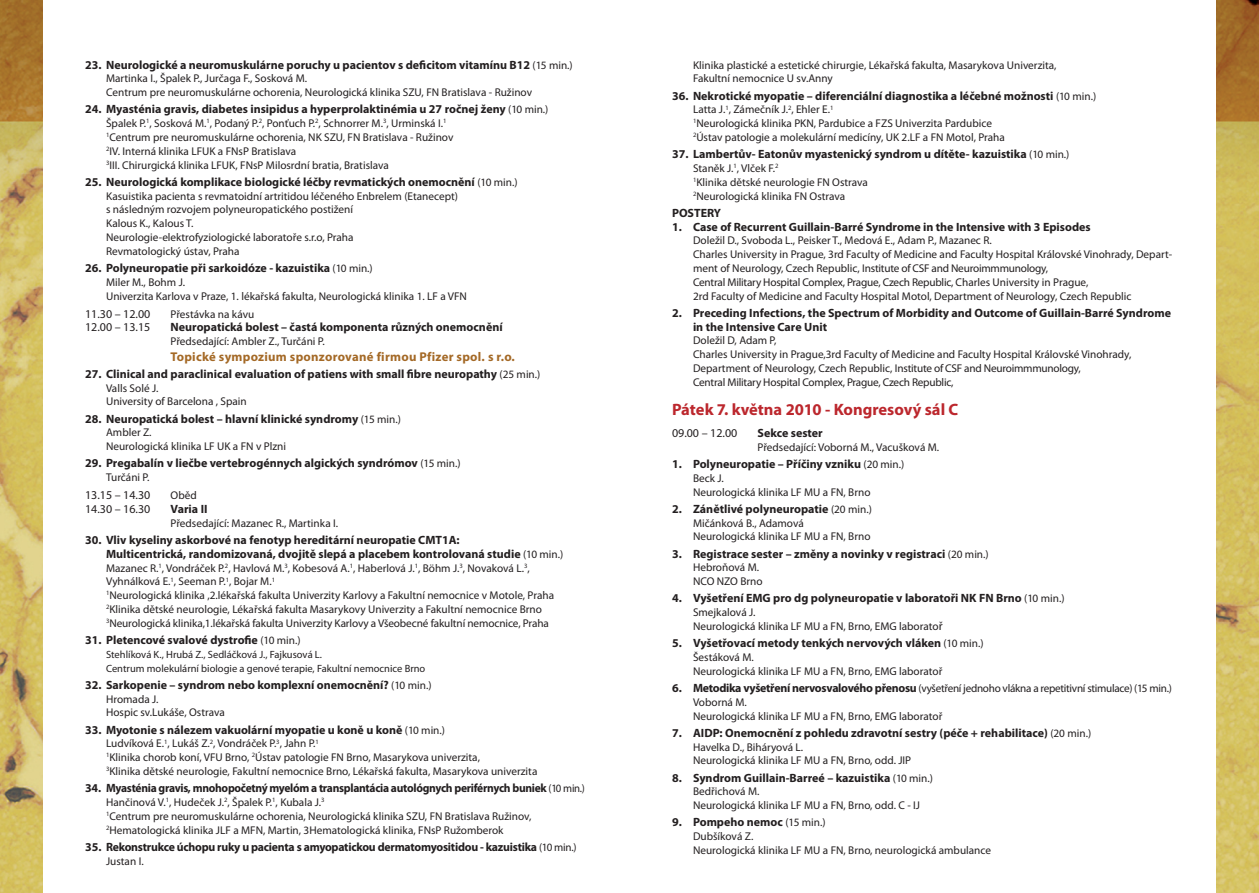
<style>
.page{position:relative;width:1259px;height:893px;background:#fff}
.page>*{position:absolute;margin:0;border:0;box-sizing:border-box;transform-origin:0 0}
.t1{font:700 16.5px "Myriad Pro";color:#bc272d}
.t2{font:700 12.75px "Myriad Pro";letter-spacing:.02em;color:#a46926}
.t3{font:700 12px/13.8px "Myriad Pro";color:#231f20}
.t4{font:700 12px "Myriad Pro";letter-spacing:-.025em;color:#231f20}
.t5{font:700 12px "Myriad Pro";letter-spacing:-.02em;color:#231f20}
.t6{font:12px "Myriad Pro";color:#231f20}
.t7{font:11.25px/13.8px "Myriad Pro";color:#231f20}
.t8{font:10.5px/13.8px "Myriad Pro";color:#231f20}
.s1{font-weight:400;font-size:11.25px}
.s2{font-size:12px}
.s3{font-weight:700;font-size:12px}
</style>
<div class="page">
<img style="left:0;top:0;width:1259px;height:893px">
<div style="left:43px;top:0;width:586px;height:893px;background:#fff"></div>
<div style="left:629px;top:0;width:587px;height:893px;background:#fff"></div>
<p class="t3" style="left:85px;top:59px;width:489px">23. Neurologické a neuromuskulárne poruchy u pacientov s deficitom vitamínu B12 <span class="s1">(15 min.)</span></p>
<p class="t7" style="left:106px;top:73px;width:427px">Martinka I., Špalek P., Jurčaga F., Sosková M.<br>Centrum pre neuromuskulárne ochorenia, Neurologická klinika SZU, FN Bratislava - Ružinov</p>
<p class="t3" style="left:85px;top:103px;width:465px">24. Myasténia gravis, diabetes insipidus a hyperprolaktinémia u 27 ročnej ženy <span class="s1">(10 min.)</span></p>
<p class="t7" style="left:106px;top:117px;width:349px">Špalek P.<sup>1</sup>, Sosková M.<sup>1</sup>, Podaný P.<sup>2</sup>, Ponťuch P.<sup>2</sup>, Schnorrer M.<sup>3</sup>, Urminská I.<sup>1<br>1</sup>Centrum pre neuromuskulárne ochorenia, NK SZU, FN Bratislava - Ružinov <sup>2</sup>IV. Interná klinika LFUK a FNsP Bratislava<br><sup>3</sup>III. Chirurgická klinika LFUK, FNsP Milosrdní bratia, Bratislava</p>
<p class="t3" style="left:85px;top:176px;width:434px">25. Neurologická komplikace biologické léčby revmatických onemocnění <span class="s1">(10 min.)</span></p>
<p class="t7" style="left:106px;top:190px;width:353px">Kasuistika pacienta s revmatoidní artritidou léčeného Enbrelem (Etanecept) s následným rozvojem polyneuropatického postižení<br>Kalous K., Kalous T.<br>Neurologie-elektrofyziologické laboratoře s.r.o, Praha<br>Revmatologický ústav, Praha</p>
<p class="t3" style="left:85px;top:262px;width:289px">26. Polyneuropatie při sarkoidóze - kazuistika <span class="s1">(10 min.)</span></p>
<p class="t7" style="left:106px;top:276px;width:362px">Miler M., Bohm J.<br>Univerzita Karlova v Praze, 1. lékařská fakulta, Neurologická klinika 1. LF a VFN</p>
<p class="t6" style="left:85px;top:309px;width:67px">11.30 – 12.00</p>
<p class="t7" style="left:171px;top:308px;width:85px">Přestávka na kávu</p>
<p class="t6" style="left:85px;top:323px;width:67px">12.00 – 13.15</p>
<p class="t3" style="left:171px;top:321px;width:333px">Neuropatická bolest – častá komponenta různých onemocnění</p>
<p class="t7" style="left:171px;top:335px;width:156px">Předsedající: Ambler Z., Turčáni P.</p>
<p class="t2" style="left:171px;top:351px;width:346px">Topické sympozium sponzorované firmou Pfizer spol. s r.o.</p>
<p class="t3" style="left:85px;top:368px;width:457px">27. Clinical and paraclinical evaluation of patiens with small fibre neuropathy <span class="s1">(25 min.)</span></p>
<p class="t7" style="left:106px;top:382px;width:142px">Valls Solé J.<br>University of Barcelona , Spain</p>
<p class="t3" style="left:85px;top:413px;width:317px">28. Neuropatická bolest – hlavní klinické syndromy <span class="s1">(15 min.)</span></p>
<p class="t7" style="left:106px;top:426px;width:182px">Ambler Z.<br>Neurologická klinika LF UK a FN v Plzni</p>
<p class="t3" style="left:85px;top:457px;width:377px">29. Pregabalín v liečbe vertebrogénnych algických syndrómov <span class="s1">(15 min.)</span></p>
<p class="t7" style="left:106px;top:471px;width:45px">Turčáni P.</p>
<p class="t6" style="left:85px;top:491px;width:67px">13.15 – 14.30</p>
<p class="t7" style="left:171px;top:489px;width:28px">Oběd</p>
<p class="t6" style="left:85px;top:504px;width:67px">14.30 – 16.30</p>
<p class="t3" style="left:171px;top:503px;width:38px">Varia II</p>
<p class="t7" style="left:171px;top:517px;width:169px">Předsedající: Mazanec R., Martinka I.</p>
<p class="t3" style="left:106px;top:534px;width:459px;text-indent:-21px">30. Vliv kyseliny askorbové na fenotyp hereditární neuropatie CMT1A:<br>Multicentrická, randomizovaná, dvojitě slepá a placebem kontrolovaná studie <span class="s1">(10 min.)</span></p>
<p class="t7" style="left:106px;top:562px;width:449px">Mazanec R.<sup>1</sup>, Vondráček P.<sup>2</sup>, Havlová M.<sup>3</sup>, Kobesová A.<sup>1</sup>, Haberlová J.<sup>1</sup>, Böhm J.<sup>3</sup>, Novaková L.<sup>3</sup>, Vyhnálková E.<sup>1</sup>, Seeman P.<sup>1</sup>, Bojar M.<sup>1<br>1</sup>Neurologická klinika ,2.lékařská fakulta Univerzity Karlovy a Fakultní nemocnice v Motole, Praha <sup>2</sup>Klinika dětské neurologie, Lékařská fakulta Masarykovy Univerzity a Fakultní nemocnice Brno <sup>3</sup>Neurologická klinika,1.lékařská fakulta Univerzity Karlovy a Všeobecné fakultní nemocnice, Praha</p>
<p class="t3" style="left:85px;top:634px;width:217px">31. Pletencové svalové dystrofie <span class="s1">(10 min.)</span></p>
<p class="t8" style="left:106px;top:648px;width:321px">Stehlíková K., Hrubá Z., Sedláčková J., Fajkusová L.<br>Centrum molekulární biologie a genové terapie, Fakultní nemocnice Brno</p>
<p class="t3" style="left:85px;top:679px;width:348px">32. Sarkopenie – syndrom nebo komplexní onemocnění? <span class="s1">(10 min.)</span></p>
<p class="t7" style="left:106px;top:693px;width:120px">Hromada J.<br>Hospic sv.Lukáše, Ostrava</p>
<p class="t3" style="left:85px;top:724px;width:361px">33. Myotonie s nálezem vakuolární myopatie u koně u koně <span class="s1">(10 min.)</span></p>
<p class="t7" style="left:106px;top:738px;width:433px">Ludvíková E.<sup>1</sup>, Lukáš Z.<sup>2</sup>, Vondráček P.<sup>3</sup>, Jahn P.<sup>1<br>1</sup>Klinika chorob koní, VFU Brno, <sup>2</sup>Ústav patologie FN Brno, Masarykova univerzita,<br><sup>3</sup>Klinika dětské neurologie, Fakultní nemocnice Brno, Lékařská fakulta, Masarykova univerzita</p>
<p class="t4" style="left:85px;top:784px;width:501px">34. Myasténia gravis, mnohopočetný myelóm a transplantácia autológnych periférnych buniek <span class="s1">(10 min.)</span></p>
<p class="t7" style="left:106px;top:796px;width:427px">Hančinová V.<sup>1</sup>, Hudeček J.<sup>2</sup>, Špalek P.<sup>1</sup>, Kubala J.<sup>3<br>1</sup>Centrum pre neuromuskulárne ochorenia, Neurologická klinika SZU, FN Bratislava Ružinov,<br><sup>2</sup>Hematologická klinika JLF a MFN, Martin, 3Hematologická klinika, FNsP Ružomberok</p>
<p class="t5" style="left:85px;top:842px;width:493px">35. Rekonstrukce úchopu ruky u pacienta s amyopatickou dermatomyositidou - kazuistika <span class="s1">(10 min.)</span></p>
<p class="t7" style="left:106px;top:855px;width:39px">Justan I.</p>
<p class="t7" style="left:693px;top:59px;width:365px">Klinika plastické a estetické chirurgie, Lékařská fakulta, Masarykova Univerzita,<br>Fakultní nemocnice U sv.Anny</p>
<p class="t3" style="left:672px;top:90px;width:426px">36. Nekrotické myopatie – diferenciální diagnostika a léčebné možnosti <span class="s1">(10 min.)</span></p>
<p class="t7" style="left:693px;top:104px;width:313px">Latta J.<sup>1</sup>, Zámečník J.<sup>2</sup>, Ehler E.<sup>1<br>1</sup>Neurologická klinika PKN, Pardubice a FZS Univerzita Pardubice<br><sup>2</sup>Ústav patologie a molekulární medicíny, UK 2.LF a FN Motol, Praha</p>
<p class="t3" style="left:672px;top:148px;width:399px">37. Lambertův- Eatonův myastenický syndrom u dítěte- kazuistika <span class="s1">(10 min.)</span></p>
<p class="t7" style="left:693px;top:162px;width:176px">Staněk J.<sup>1</sup>, Vlček F.<sup>2<br>1</sup>Klinika dětské neurologie FN Ostrava<br><sup>2</sup>Neurologická klinika FN Ostrava</p>
<p class="t3" style="left:672px;top:207px;width:51px">POSTERY</p>
<p class="t3" style="left:672px;top:221px;width:420px">1. Case of Recurrent Guillain-Barré Syndrome in the Intensive with 3 Episodes</p>
<p class="t7" style="left:693px;top:235px;width:481px">Doležil D., Svoboda L., Peisker T., Medová E., Adam P., Mazanec R.<br>Charles University in Prague, 3rd Faculty of Medicine and Faculty Hospital Královské Vinohrady, Depart&shy;ment of Neurology, Czech Republic, Institute of CSF and Neuroimmmunology,<br>Central Military Hospital Complex, Prague, Czech Republic, Charles University in Prague,<br>2rd Faculty of Medicine and Faculty Hospital Motol, Department of Neurology, Czech Republic</p>
<p class="t3" style="left:693px;top:307px;width:479px;text-indent:-21px">2. Preceding Infections, the Spectrum of Morbidity and Outcome of Guillain-Barré Syndrome in the Intensive Care Unit</p>
<p class="t7" style="left:693px;top:334px;width:440px">Doležil D, Adam P,<br>Charles University in Prague,3rd Faculty of Medicine and Faculty Hospital Královské Vinohrady, Department of Neurology, Czech Republic, Institute of CSF and Neuroimmmunology,<br>Central Military Hospital Complex, Prague, Czech Republic,</p>
<h1 class="t1" style="left:672px;top:403px;width:288px">Pátek 7. května 2010 - Kongresový sál C</h1>
<p class="t6" style="left:672px;top:428px;width:67px">09.00 – 12.00</p>
<p class="t3" style="left:757px;top:427px;width:67px">Sekce sester</p>
<p class="t7" style="left:757px;top:441px;width:183px">Předsedající: Voborná M., Vacušková M.</p>
<p class="t3" style="left:672px;top:458px;width:234px">1. Polyneuropatie – Příčiny vzniku <span class="s1">(20 min.)</span></p>
<p class="t7" style="left:693px;top:472px;width:179px">Beck J.<br>Neurologická klinika LF MU a FN, Brno</p>
<p class="t3" style="left:672px;top:503px;width:201px">2. Zánětlivé polyneuropatie <span class="s1">(20 min.)</span></p>
<p class="t7" style="left:693px;top:517px;width:179px">Mičánková B., Adamová<br>Neurologická klinika LF MU a FN, Brno</p>
<p class="t3" style="left:672px;top:548px;width:318px">3. Registrace sester – změny a novinky v registraci <span class="s1">(20 min.)</span></p>
<p class="t7" style="left:693px;top:562px;width:71px">Hebroňová M.<br>NCO NZO Brno</p>
<p class="t3" style="left:672px;top:592px;width:394px">4. Vyšetření EMG pro dg polyneuropatie v laboratoři NK FN Brno <span class="s1">(10 min.)</span></p>
<p class="t7" style="left:693px;top:606px;width:251px">Smejkalová J.<br>Neurologická klinika LF MU a FN, Brno, EMG laborato<span class="s2">ř</span></p>
<p class="t3" style="left:672px;top:637px;width:313px">5. Vyšetřovací metody tenkých nervových vláken <span class="s1">(10 min.)</span></p>
<p class="t7" style="left:693px;top:651px;width:251px">Šestáková M.<br>Neurologická klinika LF MU a FN, Brno, EMG laboratoř</p>
<p class="t7" style="left:693px;top:682px;width:480px;text-indent:-21px"><span class="s3">6. Metodika vyšetření nervosvalového přenosu</span> (vyšetření jednoho vlákna a repetitivní stimulace) (15 min.)<br>Voborná M.<br>Neurologická klinika LF MU a FN, Brno, EMG laboratoř</p>
<p class="t3" style="left:672px;top:727px;width:421px">7. AIDP: Onemocnění z pohledu zdravotní sestry (péče + rehabilitace) <span class="s1">(20 min.)</span></p>
<p class="t7" style="left:693px;top:741px;width:220px">Havelka D., Biháryová L.<br>Neurologická klinika LF MU a FN, Brno, odd. JIP</p>
<p class="t3" style="left:672px;top:772px;width:262px">8. Syndrom Guillain-Barreé – kazuistika <span class="s1">(10 min.)</span></p>
<p class="t7" style="left:693px;top:786px;width:228px">Bedřichová M.<br>Neurologická klinika LF MU a FN, Brno, odd. C - IJ</p>
<p class="t3" style="left:672px;top:816px;width:155px">9. Pompeho nemoc <span class="s1">(15 min.)</span></p>
<p class="t7" style="left:693px;top:830px;width:300px">Dubšíková Z.<br>Neurologická klinika LF MU a FN, Brno, neurologická ambulance</p>
</div>
